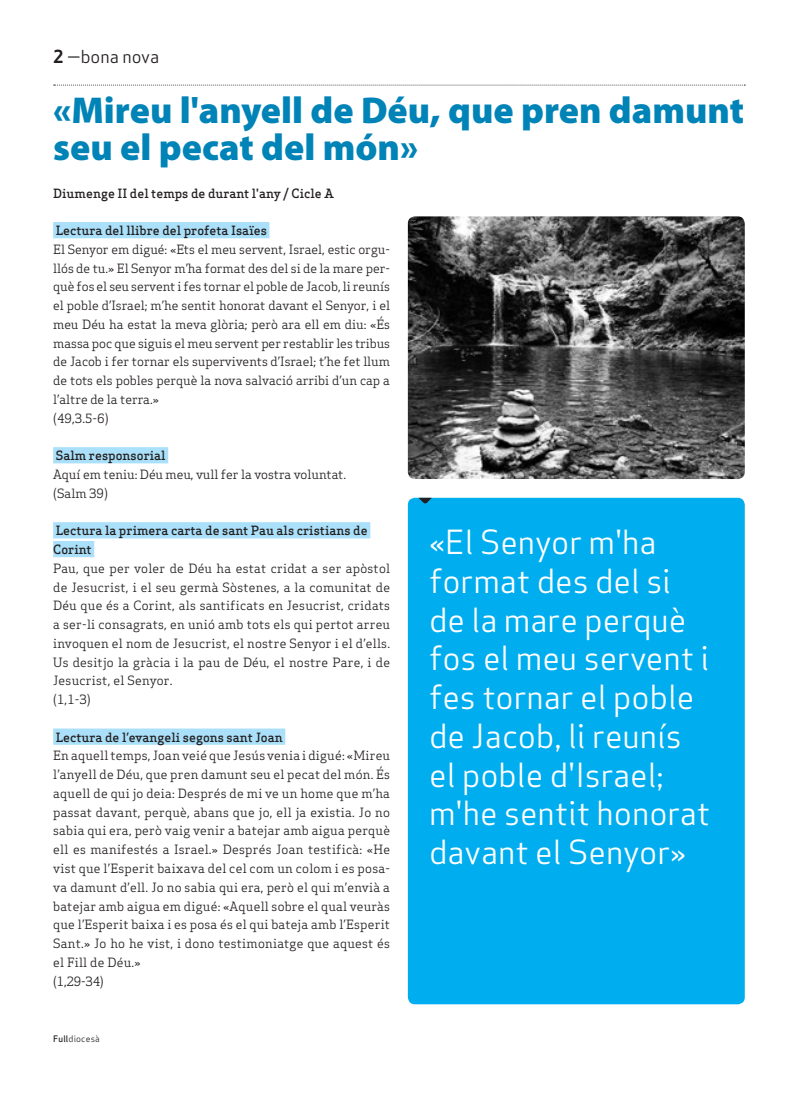
<style>
.page{position:relative;width:798px;height:1099px;background:#fff}
.page>*{position:absolute;margin:0;border:0;box-sizing:border-box;transform-origin:0 0}
.Titulars{font:900 37.5px/37.5px "Myriad Pro";color:#0083b6}
.Pastilla_Destacat{font:32.5px/38.8px "Apex Sans Book T";color:#fff}
.Capçalera{font:17.5px "Apex Sans Book T";color:#231f20}
.Text_General{font:12.5px/18.8px "Apex Serif";color:#231f20;text-align:justify}
.Text_General-2{font:500 12.5px/18.8px "Apex Serif";color:#231f20}
.Autors{font:500 12.5px "Apex Serif";color:#231f20}
.Data_Peu{font:8.75px "Apex Sans Book T";letter-spacing:.02em;color:#231f20}
.s1{font-family:"Apex Sans Bold T"}
.s2{font-family:"Apex Sans Medium T"}
</style>
<div class="page">
<svg style="left:54px;top:85px;width:691px;height:1px"></svg>
<div style="left:53px;top:222px;width:216px;height:16px;background:#aae0f9"></div>
<div style="left:53px;top:447px;width:115px;height:16px;background:#aae0f9"></div>
<div style="left:53px;top:522px;width:317px;height:16px;background:#aae0f9"></div>
<div style="left:53px;top:541px;width:41px;height:16px;background:#aae0f9"></div>
<div style="left:53px;top:728px;width:232px;height:16px;background:#aae0f9"></div>
<div style="left:407px;top:498px;width:337px;height:506px;background:#00aeef;border-radius:7px"></div>
<svg style="left:419px;top:498px;width:12px;height:6px"></svg>
<img style="left:407px;top:216px;width:337px;height:263px">
<p class="Capçalera" style="left:53px;top:46px;width:107px"><span class="s1">2</span> —bona nova</p>
<p class="Titulars" style="left:53px;top:90px;width:692px">«Mireu l'anyell de Déu, que pren damunt seu el pecat del món»</p>
<p class="Autors" style="left:53px;top:185px;width:282px">Diumenge II del temps de durant l'any / Cicle A</p>
<p class="Text_General-2" style="left:56px;top:221px;width:213px">Lectura del llibre del profeta Isaïes</p>
<p class="Text_General" style="left:53px;top:240px;width:338px">El Senyor em digué: «Ets el meu servent, Israel, estic orgu&shy;llós de tu.» El Senyor m’ha format des del si de la mare per&shy;què fos el seu servent i fes tornar el poble de Jacob, li reunís el poble d’Israel; m’he sentit honorat davant el Senyor, i el meu Déu ha estat la meva glòria; però ara ell em diu: «És massa poc que siguis el meu servent per restablir les tribus de Jacob i fer tornar els supervivents d’Israel; t’he fet llum de tots els pobles perquè la nova salvació arribi d’un cap a l’altre de la terra.»</p>
<p class="Text_General" style="left:53px;top:408px;width:57px">(49,3.5-6)</p>
<p class="Text_General-2" style="left:56px;top:446px;width:111px">Salm responsorial</p>
<p class="Text_General" style="left:53px;top:465px;width:294px">Aquí em teniu: Déu meu, vull fer la vostra voluntat.</p>
<p class="Text_General" style="left:53px;top:483px;width:56px">(Salm 39)</p>
<p class="Text_General-2" style="left:53px;top:521px;width:316px">Lectura la primera carta de sant Pau als cristians de<br>Corint</p>
<p class="Text_General" style="left:53px;top:558px;width:338px">Pau, que per voler de Déu ha estat cridat a ser apòstol de Jesucrist, i el seu germà Sòstenes, a la comunitat de Déu que és a Corint, als santificats en Jesucrist, cridats a ser-li consagrats, en unió amb tots els qui pertot arreu invoquen el nom de Jesucrist, el nostre Senyor i el d’ells.<br>Us desitjo la gràcia i la pau de Déu, el nostre Pare, i de Jesucrist, el Senyor.</p>
<p class="Text_General" style="left:53px;top:690px;width:39px">(1,1-3)</p>
<p class="Text_General-2" style="left:56px;top:727px;width:228px">Lectura de l’evangeli segons sant Joan</p>
<p class="Text_General" style="left:53px;top:746px;width:338px">En aquell temps, Joan veié que Jesús venia i digué: «Mireu l’anyell de Déu, que pren damunt seu el pecat del món. És aquell de qui jo deia: Després de mi ve un home que m’ha passat davant, perquè, abans que jo, ell ja existia. Jo no sabia qui era, però vaig venir a batejar amb aigua perquè ell es manifestés a Israel.» Després Joan testificà: «He vist que l’Esperit baixava del cel com un colom i es posa&shy;va damunt d’ell. Jo no sabia qui era, però el qui m’envià a batejar amb aigua em digué: «Aquell sobre el qual veuràs que l’Esperit baixa i es posa és el qui bateja amb l’Esperit Sant.» Jo ho he vist, i dono testimoniatge que aquest és el Fill de Déu.»</p>
<p class="Text_General" style="left:53px;top:971px;width:52px">(1,29-34)</p>
<p class="Data_Peu" style="left:53px;top:1032px;width:48px"><span class="s2">Full</span>diocesà</p>
<p class="Pastilla_Destacat" style="left:429px;top:522px;width:282px">«El Senyor m'ha format des del si de la mare perquè fos el meu servent i fes tornar el poble de Jacob, li reunís el poble d'Israel; m'he sentit honorat davant el Senyor»</p>
</div>
